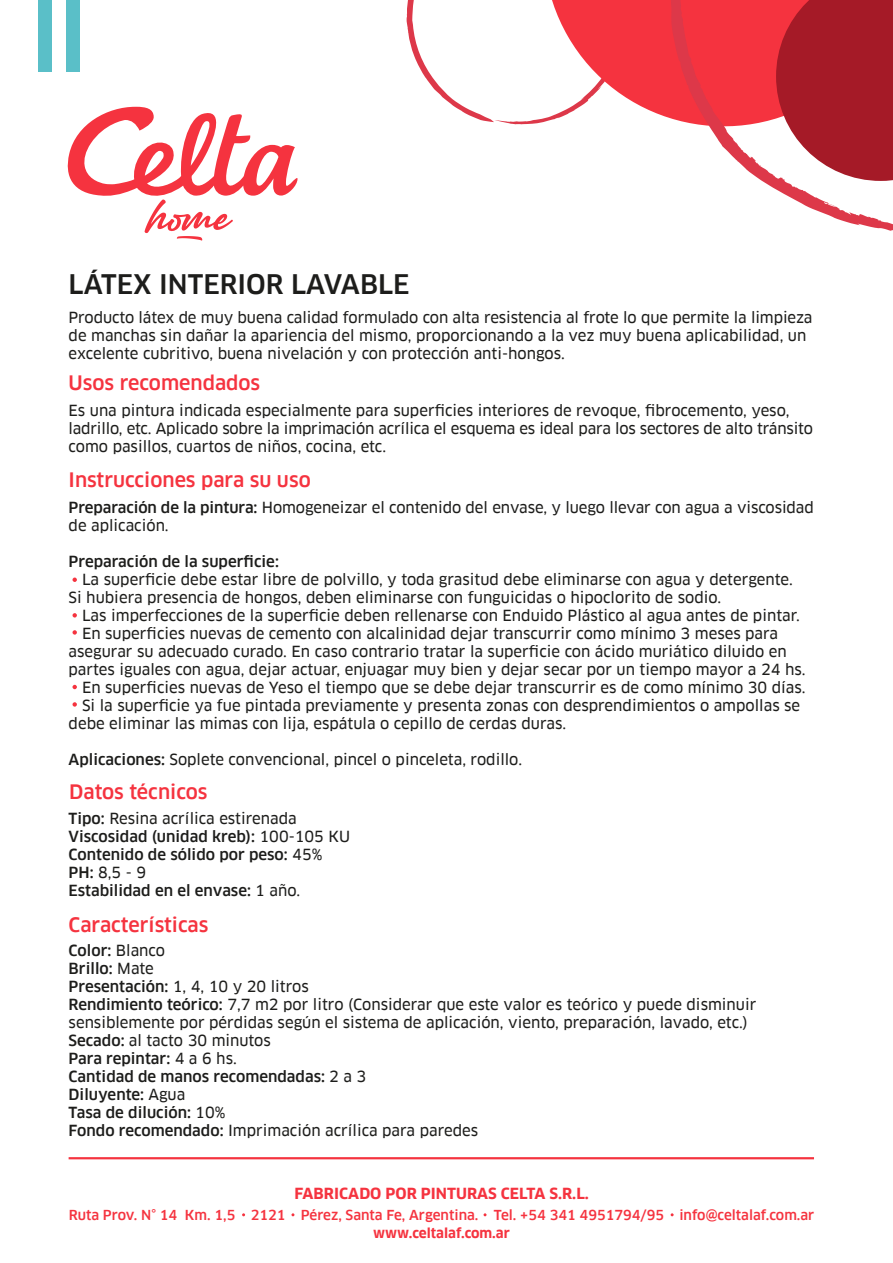
<style>
.page{position:relative;width:893px;height:1263px;background:#fff}
.page>*{position:absolute;margin:0;border:0;box-sizing:border-box;transform-origin:0 0}
.t1{font:500 26.4px "Clan Pro";color:#1d1d1b}
.t2{font:500 19.5px "Clan Pro";color:#f5333f}
.t3{font:15px/18px "Clan Pro News";color:#1d1d1b}
.t4{font:500 15px/18px "Clan Pro";color:#1d1d1b}
.t5{font:700 15px "Clan Pro";color:#f5333f}
.t6{font:500 13.5px "Clan Pro";color:#f5333f}
.t7{font:700 13.5px "Clan Pro";color:#f5333f}
.s1{font-family:"Clan Pro";font-weight:500}
.s2{font-family:"Clan Pro News";font-weight:400}
</style>
<div class="page">
<svg style="left:67px;top:107px;width:230px;height:134px"></svg>
<svg style="left:406px;top:0;width:112px;height:125px"></svg>
<svg style="left:518px;top:0;width:153px;height:125px"></svg>
<svg style="left:671px;top:0;width:222px;height:231px"></svg>
<div style="left:66px;top:0;width:13px;height:71px;background:#5abfc8"></div>
<div style="left:38px;top:0;width:14px;height:71px;background:#5abfc8"></div>
<hr style="left:69px;top:1157px;width:745px;height:2px;background:#f5333f">
<svg style="left:73px;top:577px;width:4px;height:5px"></svg>
<svg style="left:73px;top:613px;width:4px;height:4px"></svg>
<svg style="left:73px;top:630px;width:4px;height:5px"></svg>
<svg style="left:73px;top:685px;width:4px;height:4px"></svg>
<svg style="left:73px;top:702px;width:4px;height:5px"></svg>
<h1 class="t1" style="left:69px;top:268px;width:343px">LÁTEX INTERIOR LAVABLE</h1>
<p class="t3" style="left:69px;top:308px;width:745px">Producto látex de muy buena calidad formulado con alta resistencia al frote lo que permite la limpieza de manchas sin dañar la apariencia del mismo, proporcionando a la vez muy buena aplicabilidad, un excelente cubritivo, buena nivelación y con protección anti-hongos.</p>
<h2 class="t2" style="left:69px;top:371px;width:193px">Usos recomendados</h2>
<p class="t3" style="left:69px;top:402px;width:746px">Es una pintura indicada especialmente para superficies interiores de revoque, fibrocemento, yeso, ladrillo, etc. Aplicado sobre la imprimación acrílica el esquema es ideal para los sectores de alto tránsito como pasillos, cuartos de niños, cocina, etc.</p>
<h2 class="t2" style="left:69px;top:469px;width:244px">Instrucciones para su uso</h2>
<p class="t3" style="left:69px;top:499px;width:747px"><span class="s1">Preparación de la pintura:</span> Homogeneizar el contenido del envase, y luego llevar con agua a viscosidad de aplicación.</p>
<p class="t4" style="left:69px;top:553px;width:212px">Preparación de la superficie:</p>
<p class="t3" style="left:69px;top:571px;width:726px;text-indent:14px">La superficie debe estar libre de polvillo, y toda grasitud debe eliminarse con agua y detergente.<br>Si hubiera presencia de hongos, deben eliminarse con funguicidas o hipoclorito de sodio.</p>
<p class="t3" style="left:82px;top:607px;width:719px">Las imperfecciones de la superficie deben rellenarse con Enduido Plástico al agua antes de pintar.</p>
<p class="t3" style="left:82px;top:625px;width:698px">En superficies nuevas de cemento con alcalinidad dejar transcurrir como mínimo 3 meses para</p>
<p class="t3" style="left:69px;top:643px;width:720px">asegurar su adecuado curado. En caso contrario tratar la superficie con ácido muriático diluido en</p>
<p class="t3" style="left:69px;top:661px;width:738px">partes iguales con agua, dejar actuar, enjuagar muy bien y dejar secar por un tiempo mayor a 24 hs.</p>
<p class="t3" style="left:82px;top:679px;width:725px">En superficies nuevas de Yeso el tiempo que se debe dejar transcurrir es de como mínimo 30 días.</p>
<p class="t3" style="left:82px;top:697px;width:720px">Si la superficie ya fue pintada previamente y presenta zonas con desprendimientos o ampollas se</p>
<p class="t3" style="left:69px;top:715px;width:499px">debe eliminar las mimas con lija, espátula o cepillo de cerdas duras.</p>
<p class="t3" style="left:69px;top:751px;width:455px"><span class="s1">Aplicaciones:</span> Soplete convencional, pincel o pinceleta, rodillo.</p>
<h2 class="t2" style="left:69px;top:781px;width:140px">Datos técnicos</h2>
<p class="t3" style="left:69px;top:809px;width:230px"><span class="s1">Tipo:</span> Resina acrílica estirenada</p>
<p class="t4" style="left:69px;top:827px;width:283px">Viscosidad (unidad kreb): <span class="s2">100-105 KU<br></span>Contenido de sólido por peso: <span class="s2">45%</span></p>
<p class="t3" style="left:69px;top:863px;width:79px"><span class="s1">PH:</span> 8,5 - 9</p>
<p class="t4" style="left:69px;top:881px;width:233px">Estabilidad en el envase: <span class="s2">1 año.</span></p>
<h2 class="t2" style="left:69px;top:914px;width:141px">Características</h2>
<p class="t4" style="left:69px;top:942px;width:98px">Color: <span class="s2">Blanco<br></span>Brillo: <span class="s2">Mate</span></p>
<p class="t3" style="left:69px;top:978px;width:689px"><span class="s1">Presentación:</span> 1, 4, 10 y 20 litros<br><span class="s1">Rendimiento teórico:</span> 7,7 m2 por litro (Considerar que este valor es teórico y puede disminuir sensiblemente por pérdidas según el sistema de aplicación, viento, preparación, lavado, etc.)<br><span class="s1">Secado:</span> al tacto 30 minutos</p>
<p class="t4" style="left:69px;top:1050px;width:299px">Para repintar: <span class="s2">4 a 6 hs.<br></span>Cantidad de manos recomendadas: <span class="s2">2 a 3<br></span>Diluyente: <span class="s2">Agua<br></span>Tasa de dilución: <span class="s2">10%</span></p>
<p class="t3" style="left:69px;top:1122px;width:411px"><span class="s1">Fondo recomendado:</span> Imprimación acrílica para paredes</p>
<p class="t5" style="left:294px;top:1184px;width:296px">FABRICADO POR PINTURAS CELTA S.R.L.</p>
<p class="t6" style="left:69px;top:1207px;width:747px">Ruta Prov. N° 14 Km. 1,5 2121 Pérez, Santa Fe, Argentina. Tel. +54 341 4951794/95 info@celtalaf.com.ar</p>
<p class="t7" style="left:373px;top:1225px;width:138px">www.celtalaf.com.ar</p>
</div>
